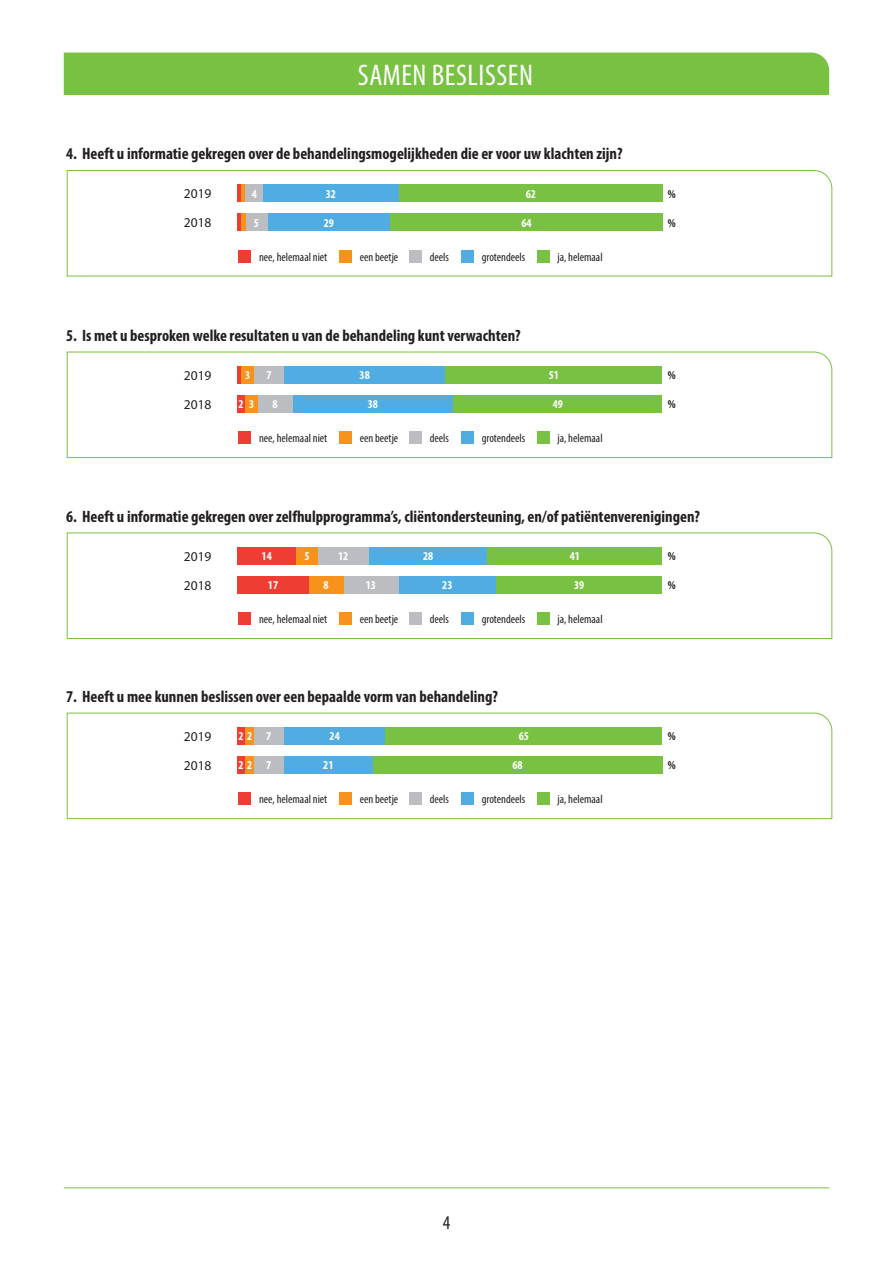
<style>
.page{position:relative;width:893px;height:1263px;background:#fff}
.page>*{position:absolute;margin:0;border:0;box-sizing:border-box;transform-origin:0 0}
.t1{font:condensed 30px "Myriad Pro";letter-spacing:.02em;color:#fff}
.t2{font:condensed 19.5px "Myriad Pro";color:#231f20}
.t3{font:700 condensed 16.5px "Myriad Pro";color:#231f20}
.t4{font:13.5px "Myriad Pro";color:#231f20}
.t5{font:condensed 12px "Myriad Pro";color:#231f20}
.t6{font:700 condensed 12px "Myriad Pro";color:#fff}
.t7{font:700 condensed 12px "Myriad Pro";color:#231f20}
</style>
<div class="page">
<hr style="left:64px;top:1187px;width:765px;height:1px;background:#79c142">
<div style="left:64px;top:53px;width:765px;height:42px;background:#79c142"></div>
<svg style="left:66px;top:170px;width:767px;height:107px"></svg>
<div style="left:238px;top:250px;width:13px;height:13px;background:#ee3e34"></div>
<div style="left:461px;top:250px;width:13px;height:13px;background:#51ade1"></div>
<div style="left:537px;top:250px;width:13px;height:13px;background:#79c142"></div>
<div style="left:339px;top:250px;width:13px;height:13px;background:#f7931d"></div>
<div style="left:409px;top:250px;width:13px;height:13px;background:#bcbdc0"></div>
<svg style="left:66px;top:351px;width:767px;height:107px"></svg>
<div style="left:238px;top:431px;width:13px;height:13px;background:#ee3e34"></div>
<div style="left:461px;top:431px;width:13px;height:13px;background:#51ade1"></div>
<div style="left:537px;top:431px;width:13px;height:13px;background:#79c142"></div>
<div style="left:339px;top:431px;width:13px;height:13px;background:#f7931d"></div>
<div style="left:409px;top:431px;width:13px;height:13px;background:#bcbdc0"></div>
<svg style="left:66px;top:532px;width:767px;height:107px"></svg>
<div style="left:238px;top:612px;width:13px;height:13px;background:#ee3e34"></div>
<div style="left:461px;top:612px;width:13px;height:13px;background:#51ade1"></div>
<div style="left:537px;top:612px;width:13px;height:13px;background:#79c142"></div>
<div style="left:339px;top:612px;width:13px;height:13px;background:#f7931d"></div>
<div style="left:409px;top:612px;width:13px;height:13px;background:#bcbdc0"></div>
<svg style="left:66px;top:712px;width:767px;height:107px"></svg>
<div style="left:238px;top:792px;width:13px;height:13px;background:#ee3e34"></div>
<div style="left:461px;top:792px;width:13px;height:13px;background:#51ade1"></div>
<div style="left:537px;top:792px;width:13px;height:13px;background:#79c142"></div>
<div style="left:339px;top:792px;width:13px;height:13px;background:#f7931d"></div>
<div style="left:409px;top:792px;width:13px;height:13px;background:#bcbdc0"></div>
<hr style="left:237px;top:185px;width:4px;height:17px;background:#ee3e34">
<div style="left:263px;top:185px;width:136px;height:17px;background:#51ade1"></div>
<div style="left:241px;top:185px;width:5px;height:17px;background:#f7931d"></div>
<div style="left:246px;top:185px;width:17px;height:17px;background:#bcbdc0"></div>
<div style="left:237px;top:727px;width:8px;height:17px;background:#ee3e34"></div>
<div style="left:284px;top:727px;width:102px;height:17px;background:#51ade1"></div>
<div style="left:386px;top:727px;width:276px;height:17px;background:#79c142"></div>
<div style="left:245px;top:727px;width:9px;height:17px;background:#f7931d"></div>
<div style="left:254px;top:727px;width:30px;height:17px;background:#bcbdc0"></div>
<div style="left:399px;top:185px;width:264px;height:17px;background:#79c142"></div>
<hr style="left:237px;top:366px;width:4px;height:17px;background:#ee3e34">
<div style="left:284px;top:366px;width:161px;height:17px;background:#51ade1"></div>
<div style="left:445px;top:366px;width:217px;height:17px;background:#79c142"></div>
<div style="left:254px;top:366px;width:30px;height:17px;background:#bcbdc0"></div>
<div style="left:241px;top:366px;width:13px;height:17px;background:#f7931d"></div>
<div style="left:237px;top:547px;width:59px;height:17px;background:#ee3e34"></div>
<div style="left:369px;top:547px;width:119px;height:17px;background:#51ade1"></div>
<div style="left:488px;top:547px;width:174px;height:17px;background:#79c142"></div>
<div style="left:318px;top:547px;width:51px;height:17px;background:#bcbdc0"></div>
<div style="left:296px;top:547px;width:22px;height:17px;background:#f7931d"></div>
<hr style="left:237px;top:214px;width:4px;height:17px;background:#ee3e34">
<div style="left:267px;top:214px;width:123px;height:17px;background:#51ade1"></div>
<div style="left:241px;top:214px;width:5px;height:17px;background:#f7931d"></div>
<div style="left:246px;top:214px;width:21px;height:17px;background:#bcbdc0"></div>
<div style="left:237px;top:756px;width:8px;height:17px;background:#ee3e34"></div>
<div style="left:284px;top:756px;width:89px;height:17px;background:#51ade1"></div>
<div style="left:373px;top:756px;width:289px;height:17px;background:#79c142"></div>
<div style="left:245px;top:756px;width:9px;height:17px;background:#f7931d"></div>
<div style="left:254px;top:756px;width:30px;height:17px;background:#bcbdc0"></div>
<div style="left:390px;top:214px;width:273px;height:17px;background:#79c142"></div>
<div style="left:237px;top:395px;width:8px;height:17px;background:#ee3e34"></div>
<div style="left:292px;top:395px;width:162px;height:17px;background:#51ade1"></div>
<div style="left:454px;top:395px;width:208px;height:17px;background:#79c142"></div>
<div style="left:258px;top:395px;width:34px;height:17px;background:#bcbdc0"></div>
<div style="left:245px;top:395px;width:13px;height:17px;background:#f7931d"></div>
<div style="left:237px;top:576px;width:72px;height:17px;background:#ee3e34"></div>
<div style="left:398px;top:576px;width:98px;height:17px;background:#51ade1"></div>
<div style="left:496px;top:576px;width:166px;height:17px;background:#79c142"></div>
<div style="left:343px;top:576px;width:55px;height:17px;background:#bcbdc0"></div>
<div style="left:309px;top:576px;width:34px;height:17px;background:#f7931d"></div>
<h1 class="t1" style="left:358px;top:57px;width:177px">SAMEN BESLISSEN</h1>
<p class="t3" style="left:66px;top:143px;width:558px">4. Heeft u informatie gekregen over de behandelingsmogelijkheden die er voor uw klachten zijn?</p>
<p class="t4" style="left:184px;top:185px;width:29px">2019</p>
<p class="t6" style="left:252px;top:186px;width:7px">4</p>
<p class="t6" style="left:326px;top:186px;width:12px">32</p>
<p class="t7" style="left:668px;top:186px;width:9px">%</p>
<p class="t6" style="left:526px;top:186px;width:12px">62</p>
<p class="t4" style="left:184px;top:214px;width:29px">2018</p>
<p class="t6" style="left:254px;top:215px;width:7px">5</p>
<p class="t6" style="left:324px;top:215px;width:12px">29</p>
<p class="t7" style="left:668px;top:215px;width:9px">%</p>
<p class="t6" style="left:521px;top:215px;width:12px">64</p>
<p class="t5" style="left:259px;top:249px;width:70px">nee, helemaal niet</p>
<p class="t5" style="left:360px;top:249px;width:40px">een beetje</p>
<p class="t5" style="left:430px;top:249px;width:21px">deels</p>
<p class="t5" style="left:482px;top:249px;width:45px">grotendeels</p>
<p class="t5" style="left:557px;top:249px;width:47px">ja, helemaal</p>
<p class="t3" style="left:66px;top:325px;width:456px">5. Is met u besproken welke resultaten u van de behandeling kunt verwachten?</p>
<p class="t4" style="left:184px;top:367px;width:29px">2019</p>
<p class="t7" style="left:668px;top:368px;width:9px">%</p>
<p class="t6" style="left:245px;top:368px;width:7px">3</p>
<p class="t6" style="left:266px;top:368px;width:7px">7</p>
<p class="t6" style="left:360px;top:368px;width:12px">38</p>
<p class="t6" style="left:549px;top:368px;width:12px">51</p>
<p class="t4" style="left:184px;top:396px;width:29px">2018</p>
<p class="t7" style="left:668px;top:397px;width:9px">%</p>
<p class="t6" style="left:239px;top:397px;width:17px">2 3</p>
<p class="t6" style="left:273px;top:397px;width:7px">8</p>
<p class="t6" style="left:368px;top:397px;width:12px">38</p>
<p class="t6" style="left:553px;top:397px;width:12px">49</p>
<p class="t5" style="left:259px;top:431px;width:70px">nee, helemaal niet</p>
<p class="t5" style="left:360px;top:431px;width:40px">een beetje</p>
<p class="t5" style="left:430px;top:431px;width:21px">deels</p>
<p class="t5" style="left:482px;top:431px;width:45px">grotendeels</p>
<p class="t5" style="left:557px;top:431px;width:47px">ja, helemaal</p>
<p class="t3" style="left:66px;top:506px;width:635px">6. Heeft u informatie gekregen over zelfhulpprogramma’s, cliëntondersteuning, en/of patiëntenverenigingen?</p>
<p class="t4" style="left:184px;top:548px;width:29px">2019</p>
<p class="t7" style="left:668px;top:548px;width:9px">%</p>
<p class="t6" style="left:262px;top:548px;width:12px">14</p>
<p class="t6" style="left:304px;top:548px;width:7px">5</p>
<p class="t6" style="left:338px;top:548px;width:12px">12</p>
<p class="t6" style="left:423px;top:548px;width:12px">28</p>
<p class="t6" style="left:570px;top:548px;width:12px">41</p>
<p class="t4" style="left:184px;top:577px;width:29px">2018</p>
<p class="t7" style="left:668px;top:578px;width:9px">%</p>
<p class="t6" style="left:268px;top:578px;width:12px">17</p>
<p class="t6" style="left:324px;top:578px;width:7px">8</p>
<p class="t6" style="left:366px;top:578px;width:12px">13</p>
<p class="t6" style="left:442px;top:578px;width:12px">23</p>
<p class="t6" style="left:574px;top:578px;width:12px">39</p>
<p class="t5" style="left:259px;top:612px;width:70px">nee, helemaal niet</p>
<p class="t5" style="left:360px;top:612px;width:40px">een beetje</p>
<p class="t5" style="left:430px;top:612px;width:21px">deels</p>
<p class="t5" style="left:482px;top:612px;width:45px">grotendeels</p>
<p class="t5" style="left:557px;top:612px;width:47px">ja, helemaal</p>
<p class="t3" style="left:66px;top:686px;width:433px">7. Heeft u mee kunnen beslissen over een bepaalde vorm van behandeling?</p>
<p class="t4" style="left:184px;top:728px;width:29px">2019</p>
<p class="t6" style="left:239px;top:729px;width:34px">22 7</p>
<p class="t6" style="left:330px;top:729px;width:12px">24</p>
<p class="t6" style="left:519px;top:729px;width:12px">65</p>
<p class="t7" style="left:668px;top:729px;width:9px">%</p>
<p class="t4" style="left:184px;top:757px;width:29px">2018</p>
<p class="t6" style="left:239px;top:758px;width:34px">22 7</p>
<p class="t6" style="left:323px;top:758px;width:12px">21</p>
<p class="t6" style="left:512px;top:758px;width:12px">68</p>
<p class="t7" style="left:668px;top:758px;width:9px">%</p>
<p class="t5" style="left:259px;top:792px;width:70px">nee, helemaal niet</p>
<p class="t5" style="left:360px;top:792px;width:40px">een beetje</p>
<p class="t5" style="left:430px;top:792px;width:21px">deels</p>
<p class="t5" style="left:482px;top:792px;width:45px">grotendeels</p>
<p class="t5" style="left:557px;top:792px;width:47px">ja, helemaal</p>
<p class="t2" style="left:443px;top:1210px;width:9px">4</p>
</div>
